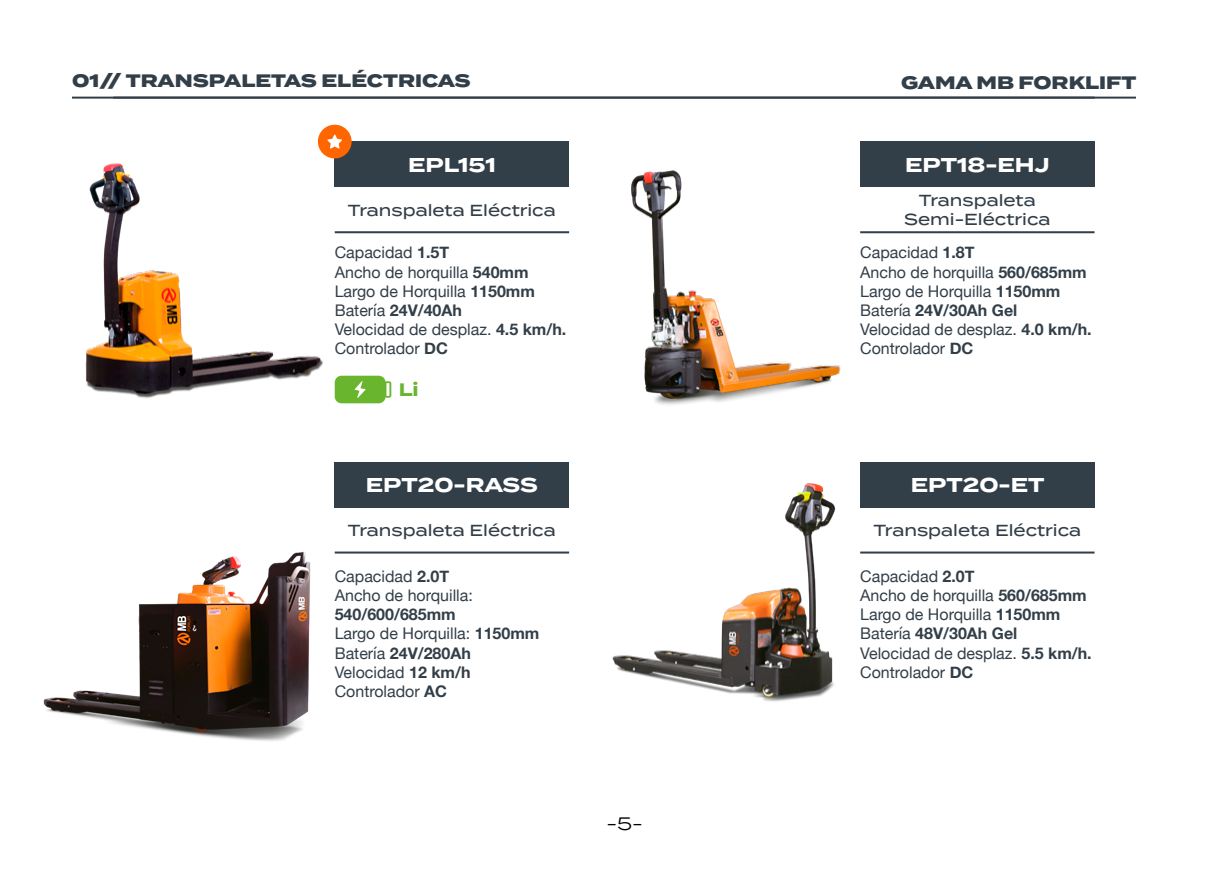
<style>
.page{position:relative;width:1208px;height:874px;background:#fff}
.page>*{position:absolute;margin:0;border:0;box-sizing:border-box;transform-origin:0 0}
.t1{font:700 20px "Termina";color:#fff}
.t2{font:800 18px "Termina";color:#323e48}
.t3{font:18px "Termina";color:#000}
.t4{font:700 18px "Termina";color:#69b52e}
.t5{font:16px/19.2px "Helvetica Neue";color:#323e48}
.t6{font:500 16px/19.2px "Termina";color:#323e48;text-align:center}
.s1{font-weight:700}
</style>
<div class="page">
<hr style="left:113px;top:97px;width:1023px;height:2px;background:#323e48">
<hr style="left:72px;top:97px;width:1022px;height:2px;background:#323e48">
<img style="left:85px;top:132px;width:250px;height:266px">
<img style="left:631px;top:170px;width:210px;height:235px">
<img style="left:612px;top:483px;width:223px;height:219px">
<img style="left:44px;top:462px;width:291px;height:279px">
<div style="left:335px;top:141px;width:234px;height:46px;background:#323e48"></div>
<hr style="left:335px;top:231px;width:234px;height:2px;background:#323e48">
<div style="left:860px;top:141px;width:234px;height:46px;background:#323e48"></div>
<hr style="left:860px;top:231px;width:234px;height:2px;background:#323e48">
<div style="left:860px;top:461px;width:234px;height:46px;background:#323e48"></div>
<hr style="left:860px;top:551px;width:234px;height:2px;background:#323e48">
<div style="left:335px;top:461px;width:234px;height:46px;background:#323e48"></div>
<hr style="left:335px;top:551px;width:234px;height:2px;background:#323e48">
<svg style="left:335px;top:375px;width:56px;height:28px;background:#7fc04d"></svg>
<div style="left:318px;top:125px;width:33px;height:33px;background:#f60;border-radius:50%"></div>
<svg style="left:327px;top:134px;width:15px;height:15px"></svg>
<p class="t2" style="left:72px;top:68px;width:400px">01// TRANSPALETAS ELÉCTRICAS</p>
<p class="t2" style="left:901px;top:69px;width:237px">GAMA MB FORKLIFT</p>
<p class="t1" style="left:408px;top:150px;width:89px">EPL151</p>
<p class="t6" style="left:348px;top:200px;width:209px">Transpaleta Eléctrica</p>
<p class="t1" style="left:905px;top:150px;width:146px">EPT18-EHJ</p>
<p class="t6" style="left:904px;top:190px;width:148px">Transpaleta<br>Semi-Eléctrica</p>
<p class="t5" style="left:335px;top:244px;width:233px">Capacidad <span class="s1">1.5T<br></span>Ancho de horquilla <span class="s1">540mm<br></span>Largo de Horquilla <span class="s1">1150mm<br></span>Batería <span class="s1">24V/40Ah<br></span>Velocidad de desplaz. <span class="s1">4.5 km/h.<br></span>Controlador <span class="s1">DC</span></p>
<p class="t5" style="left:860px;top:244px;width:233px">Capacidad <span class="s1">1.8T<br></span>Ancho de horquilla <span class="s1">560/685mm<br></span>Largo de Horquilla <span class="s1">1150mm<br></span>Batería <span class="s1">24V/30Ah Gel<br></span>Velocidad de desplaz. <span class="s1">4.0 km/h.<br></span>Controlador <span class="s1">DC</span></p>
<p class="t4" style="left:399px;top:376px;width:21px">Li</p>
<p class="t1" style="left:366px;top:470px;width:174px">EPT20-RASS</p>
<p class="t6" style="left:348px;top:520px;width:209px">Transpaleta Eléctrica</p>
<p class="t5" style="left:335px;top:567px;width:140px">Capacidad <span class="s1">2.0T<br></span>Ancho de horquilla:</p>
<p class="t5" style="left:335px;top:605px;width:206px"><span class="s1">540/600/685mm<br></span>Largo de Horquilla: <span class="s1">1150mm<br></span>Batería <span class="s1">24V/280Ah<br></span>Velocidad <span class="s1">12 km/h<br></span>Controlador <span class="s1">AC</span></p>
<p class="t3" style="left:606px;top:809px;width:38px">-5-</p>
<p class="t1" style="left:911px;top:470px;width:135px">EPT20-ET</p>
<p class="t6" style="left:873px;top:520px;width:209px">Transpaleta Eléctrica</p>
<p class="t5" style="left:860px;top:567px;width:233px">Capacidad <span class="s1">2.0T<br></span>Ancho de horquilla <span class="s1">560/685mm<br></span>Largo de Horquilla <span class="s1">1150mm<br></span>Batería <span class="s1">48V/30Ah Gel<br></span>Velocidad de desplaz. <span class="s1">5.5 km/h.<br></span>Controlador <span class="s1">DC</span></p>
</div>
